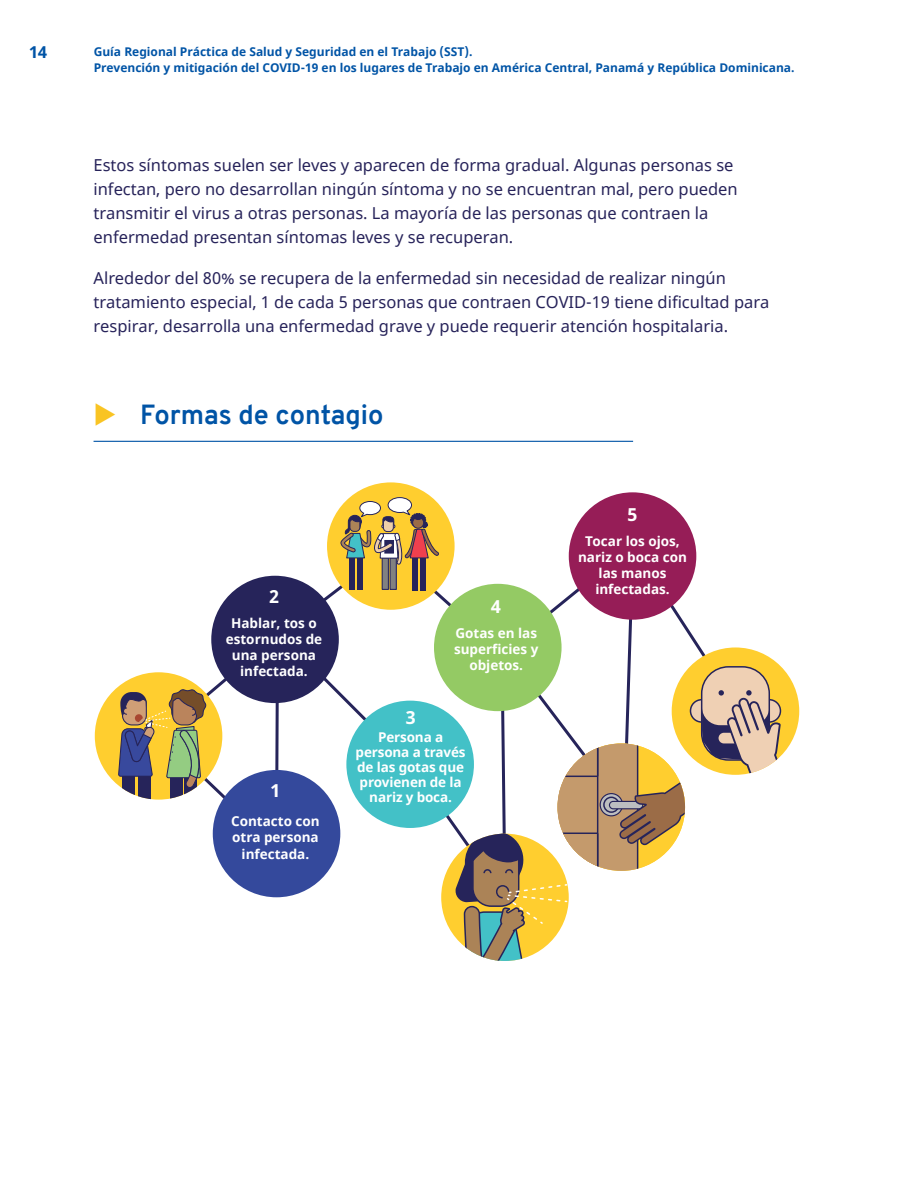
<style>
.page{position:relative;width:918px;height:1188px;background:#fff}
.page>*{position:absolute;margin:0;border:0;box-sizing:border-box;transform-origin:0 0}
.t1{font:700 27px "Overpass";color:#0054a6}
.t2{font:700 18px "Noto Sans";color:#fff}
.t3{font:16.5px/24px "Noto Sans";color:#27235a}
.t4{font:700 16.5px "Noto Sans";color:#0054a6}
.t5{font:700 13.5px/16.2px "Noto Sans";color:#fff;text-align:center}
.t6{font:700 12px/16.5px "Noto Sans";color:#0054a6}
</style>
<div class="page">
<hr style="left:94px;top:441px;width:539px;height:1px;background:#0054a6">
<svg style="left:207px;top:737px;width:422px;height:170px"></svg>
<svg style="left:166px;top:541px;width:542px;height:196px"></svg>
<div style="left:211px;top:576px;width:128px;height:127px;background:#26245a;border-radius:50%"></div>
<div style="left:327px;top:482px;width:128px;height:128px;background:#ffce2f;border-radius:50%"></div>
<div style="left:346px;top:701px;width:128px;height:127px;background:#43c1c7;border-radius:50%"></div>
<div style="left:434px;top:584px;width:128px;height:127px;background:#94ca64;border-radius:50%"></div>
<div style="left:569px;top:492px;width:127px;height:128px;background:#961d57;border-radius:50%"></div>
<div style="left:213px;top:770px;width:127px;height:127px;background:#34499c;border-radius:50%"></div>
<div style="left:382px;top:558px;width:6px;height:31px;background:#818181"></div>
<div style="left:382px;top:558px;width:7px;height:32px;border:1px solid #26245a"></div>
<div style="left:390px;top:558px;width:6px;height:31px;background:#818181"></div>
<div style="left:390px;top:558px;width:7px;height:32px;border:1px solid #26245a"></div>
<div style="left:350px;top:558px;width:5px;height:31px;background:#26245a"></div>
<div style="left:357px;top:558px;width:5px;height:31px;background:#26245a"></div>
<div style="left:95px;top:672px;width:127px;height:128px;background:#ffce2f;border-radius:64px"></div>
<div style="left:412px;top:558px;width:6px;height:32px;background:#26245a"></div>
<div style="left:420px;top:558px;width:6px;height:32px;background:#26245a"></div>
<svg style="left:340px;top:497px;width:100px;height:68px"></svg>
<svg style="left:118px;top:688px;width:89px;height:112px"></svg>
<div style="left:672px;top:647px;width:127px;height:128px;background:#ffce2f;border-radius:50%"></div>
<svg style="left:690px;top:699px;width:24px;height:24px"></svg>
<div style="left:702px;top:667px;width:67px;height:93px;background:#efd0b4;border-radius:27px"></div>
<div style="left:701px;top:666px;width:69px;height:95px;border:2px solid #26245a;border-radius:27px"></div>
<svg style="left:702px;top:690px;width:87px;height:85px"></svg>
<div style="left:441px;top:834px;width:128px;height:127px;background:#ffce2f;border-radius:64px"></div>
<svg style="left:452px;top:743px;width:233px;height:218px"></svg>
<p class="t4" style="left:29px;top:40px;width:20px">14</p>
<p class="t6" style="left:94px;top:43px;width:702px">Guía Regional Práctica de Salud y Seguridad en el Trabajo (SST).<br>Prevención y mitigación del COVID-19 en los lugares de Trabajo en América Central, Panamá y República Dominicana.</p>
<p class="t3" style="left:94px;top:153px;width:646px">Estos síntomas suelen ser leves y aparecen de forma gradual. Algunas personas se infectan, pero no desarrollan ningún síntoma y no se encuentran mal, pero pueden transmitir el virus a otras personas. La mayoría de las personas que contraen la enfermedad presentan síntomas leves y se recuperan.</p>
<p class="t3" style="left:94px;top:266px;width:677px">Alrededor del 80% se recupera de la enfermedad sin necesidad de realizar ningún tratamiento especial, 1 de cada 5 personas que contraen COVID-19 tiene dificultad para respirar, desarrolla una enfermedad grave y puede requerir atención hospitalaria.</p>
<h1 class="t1" style="left:140px;top:395px;width:245px">Formas de contagio</h1>
<p class="t2" style="left:269px;top:583px;width:11px">2</p>
<p class="t5" style="left:226px;top:615px;width:98px">Hablar, tos o estornudos de una persona infectada.</p>
<p class="t2" style="left:491px;top:593px;width:11px">4</p>
<p class="t5" style="left:454px;top:625px;width:86px">Gotas en las superficies y objetos.</p>
<p class="t2" style="left:271px;top:777px;width:11px">1</p>
<p class="t5" style="left:231px;top:814px;width:90px">Contacto con otra persona infectada.</p>
<p class="t2" style="left:406px;top:705px;width:11px">3</p>
<p class="t5" style="left:356px;top:730px;width:112px;line-height:15px">Persona a persona a través de las gotas que provienen de la nariz y boca.</p>
<p class="t2" style="left:628px;top:501px;width:11px">5</p>
<p class="t5" style="left:578px;top:533px;width:110px">Tocar los ojos, nariz o boca con las manos infectadas.</p>
</div>
